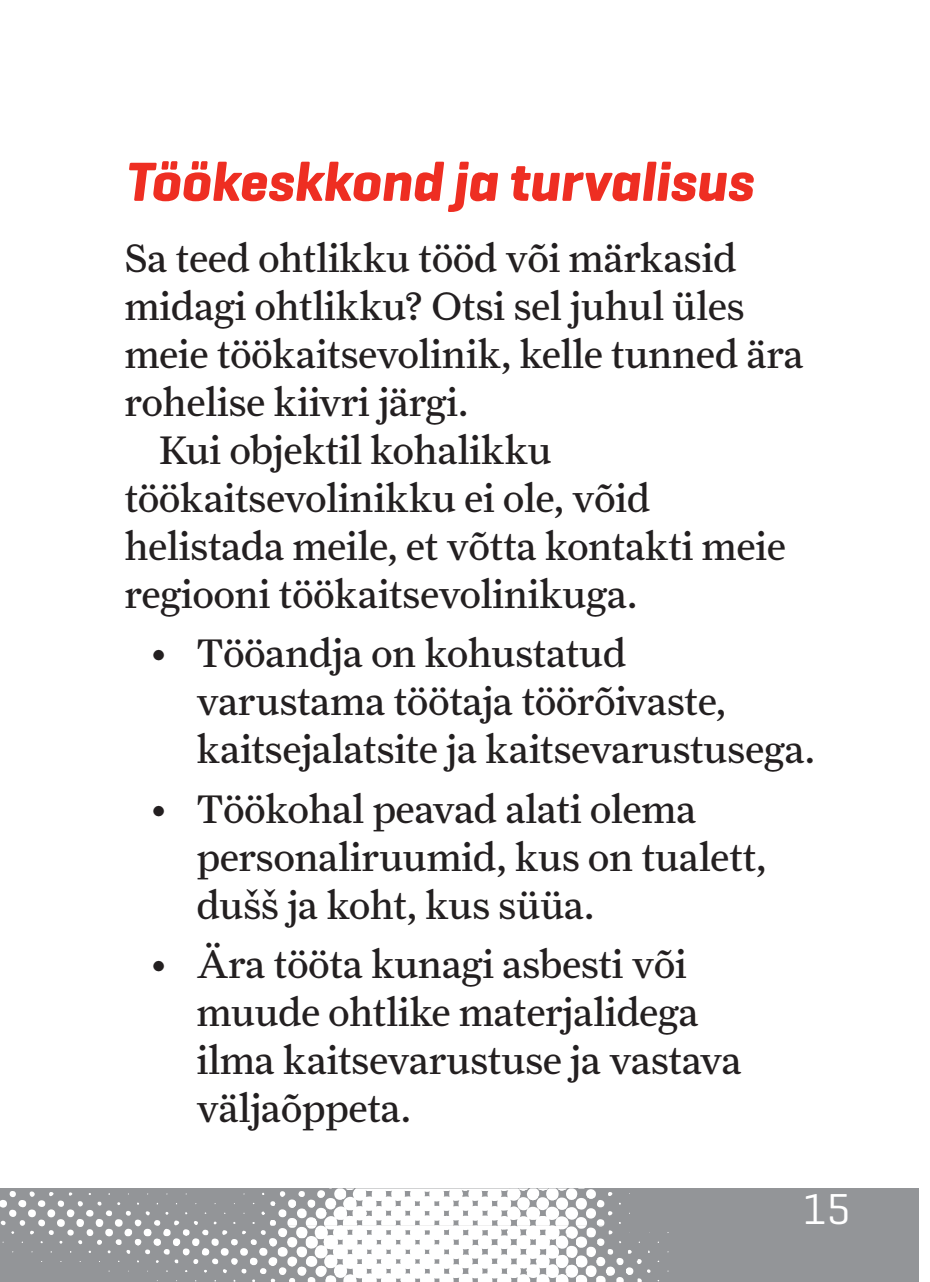
<style>
.page{position:relative;width:930px;height:1282px;background:#fff}
.page>*{position:absolute;margin:0;border:0;box-sizing:border-box;transform-origin:0 0}
.t1{font:italic 700 56px "Geogrotesque";color:#ee2e22}
.t2{font:44px "Geogrotesque";color:#fff}
.t3{font:40px/48px "Farnham Text";color:#231f20}
</style>
<div class="page">
<div style="left:0;top:1188px;width:918px;height:93px;background:#939598"></div>
<svg style="left:174px;top:1220px;width:5px;height:5px"></svg>
<svg style="left:194px;top:1221px;width:4px;height:3px"></svg>
<svg style="left:0;top:1191px;width:168px;height:53px"></svg>
<img style="left:314px;top:1224px;width:290px;height:57px">
<img style="left:324px;top:1188px;width:261px;height:36px">
<h1 class="t1" style="left:125px;top:147px;width:630px">Töökeskkond ja turvalisus</h1>
<p class="t3" style="left:125px;top:233px;width:613px">Sa teed ohtlikku tööd või märkasid</p>
<p class="t3" style="left:125px;top:281px;width:621px">midagi ohtlikku? Otsi sel juhul üles</p>
<p class="t3" style="left:125px;top:329px;width:680px">meie töökaitsevolinik, kelle tunned ära</p>
<p class="t3" style="left:125px;top:377px;width:345px">rohelise kiivri järgi.</p>
<p class="t3" style="left:159px;top:425px;width:394px">Kui objektil kohalikku</p>
<p class="t3" style="left:125px;top:473px;width:527px">töökaitsevolinikku ei ole, võid</p>
<p class="t3" style="left:125px;top:521px;width:662px">helistada meile, et võtta kontakti meie</p>
<p class="t3" style="left:125px;top:569px;width:514px">regiooni töökaitsevolinikuga.</p>
<p class="t3" style="left:197px;top:629px;width:620px;text-indent:-45px">• Tööandja on kohustatud varustama töötaja töörõivaste, kaitsejalatsite ja kaitsevarustusega.</p>
<p class="t3" style="left:197px;top:784px;width:571px;text-indent:-45px">• Töökohal peavad alati olema personaliruumid, kus on tualett, dušš ja koht, kus süüa.</p>
<p class="t3" style="left:197px;top:939px;width:546px;text-indent:-45px">• Ära tööta kunagi asbesti või muude ohtlike materjalidega ilma kaitsevarustuse ja vastava väljaõppeta.</p>
<p class="t2" style="left:803px;top:1181px;width:49px">15</p>
</div>
